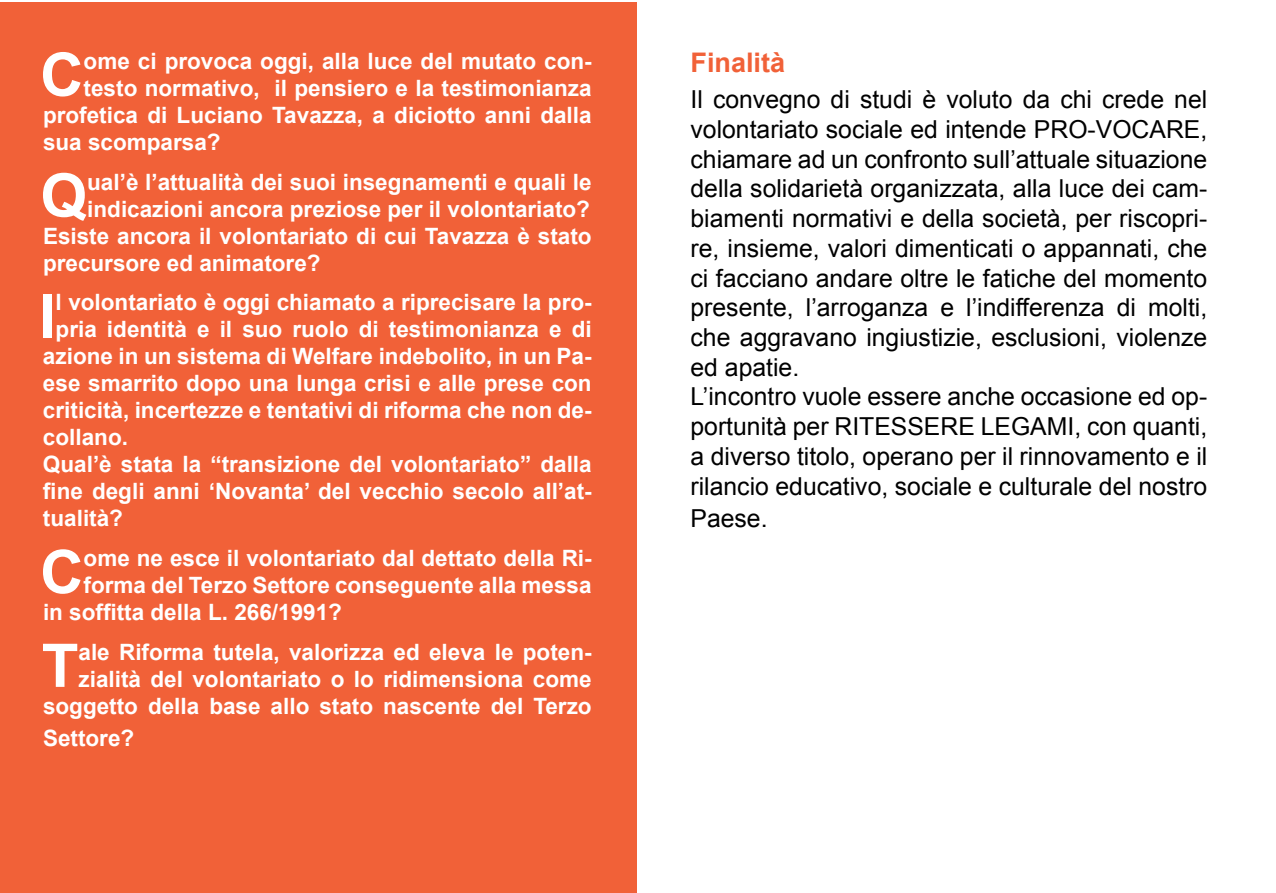
<style>
.page{position:relative;width:1276px;height:893px;background:#fff}
.page>*{position:absolute;margin:0;border:0;box-sizing:border-box;transform-origin:0 0}
.t1{font:700 60.3px "Arial";color:#fff}
.t2{font:700 27px "Arial";color:#f16138}
.t3{font:24.75px/29.7px "Arial";color:#000}
.t4{font:700 22.5px/27px "Arial";color:#fff;text-align:right}
</style>
<div class="page">
<div style="left:0;top:2px;width:636px;height:891px;background:#f16138"></div>
<h1 class="t1" style="left:40px;top:34px;width:45px">C</h1>
<p class="t4" style="left:84px;top:48px;width:509px">ome ci provoca oggi, alla luce del mutato con-</p>
<p class="t4" style="left:84px;top:75px;width:509px">testo normativo, il pensiero e la testimonianza</p>
<p class="t4" style="left:43px;top:102px;width:550px">profetica di Luciano Tavazza, a diciotto anni dalla</p>
<p class="t4" style="left:43px;top:129px;width:179px">sua scomparsa?</p>
<h1 class="t1" style="left:40px;top:155px;width:48px">Q</h1>
<p class="t4" style="left:87px;top:169px;width:506px">ual’è l’attualità dei suoi insegnamenti e quali le</p>
<p class="t4" style="left:87px;top:196px;width:504px">indicazioni ancora preziose per il volontariato?</p>
<p class="t4" style="left:43px;top:223px;width:550px">Esiste ancora il volontariato di cui Tavazza è stato</p>
<p class="t4" style="left:43px;top:250px;width:279px">precursore ed animatore?</p>
<h1 class="t1" style="left:39px;top:276px;width:18px">I</h1>
<p class="t4" style="left:56px;top:290px;width:537px">l volontariato è oggi chiamato a riprecisare la pro-</p>
<p class="t4" style="left:56px;top:317px;width:537px">pria identità e il suo ruolo di testimonianza e di</p>
<p class="t4" style="left:43px;top:344px;width:550px">azione in un sistema di Welfare indebolito, in un Pa-</p>
<p class="t4" style="left:43px;top:371px;width:550px">ese smarrito dopo una lunga crisi e alle prese con</p>
<p class="t4" style="left:43px;top:398px;width:550px">criticità, incertezze e tentativi di riforma che non de-</p>
<p class="t4" style="left:43px;top:425px;width:87px">collano.</p>
<p class="t4" style="left:43px;top:452px;width:550px">Qual’è stata la “transizione del volontariato” dalla</p>
<p class="t4" style="left:43px;top:479px;width:550px">fine degli anni ‘Novanta’ del vecchio secolo all’at-</p>
<p class="t4" style="left:43px;top:506px;width:82px">tualità?</p>
<h1 class="t1" style="left:40px;top:532px;width:45px">C</h1>
<p class="t4" style="left:84px;top:545px;width:509px">ome ne esce il volontariato dal dettato della Ri-</p>
<p class="t4" style="left:84px;top:572px;width:509px">forma del Terzo Settore conseguente alla messa</p>
<p class="t4" style="left:43px;top:599px;width:300px">in soffitta della L. 266/1991?</p>
<h1 class="t1" style="left:42px;top:625px;width:38px">T</h1>
<p class="t4" style="left:43px;top:639px;width:550px">ale Riforma tutela, valorizza ed eleva le poten&shy;zialità del volontariato o lo ridimensiona come soggetto della base allo stato nascente del Terzo</p>
<p class="t4" style="left:43px;top:725px;width:93px">Settore?</p>
<p class="t2" style="left:690px;top:45px;width:96px">Finalità</p>
<p class="t3" style="left:690px;top:85px;width:518px">Il convegno di studi è voluto da chi crede nel volontariato sociale ed intende PRO-VOCARE, chiamare ad un confronto sull’attuale situazione della solidarietà organizzata, alla luce dei cam&shy;biamenti normativi e della società, per riscopri&shy;re, insieme, valori dimenticati o appannati, che ci facciano andare oltre le fatiche del momento presente, l’arroganza e l’indifferenza di molti, che aggravano ingiustizie, esclusioni, violenze ed apatie.<br>L’incontro vuole essere anche occasione ed op&shy;portunità per RITESSERE LEGAMI, con quanti, a diverso titolo, operano per il rinnovamento e il rilancio educativo, sociale e culturale del nostro</p>
<p class="t3" style="left:690px;top:504px;width:79px">Paese.</p>
</div>
